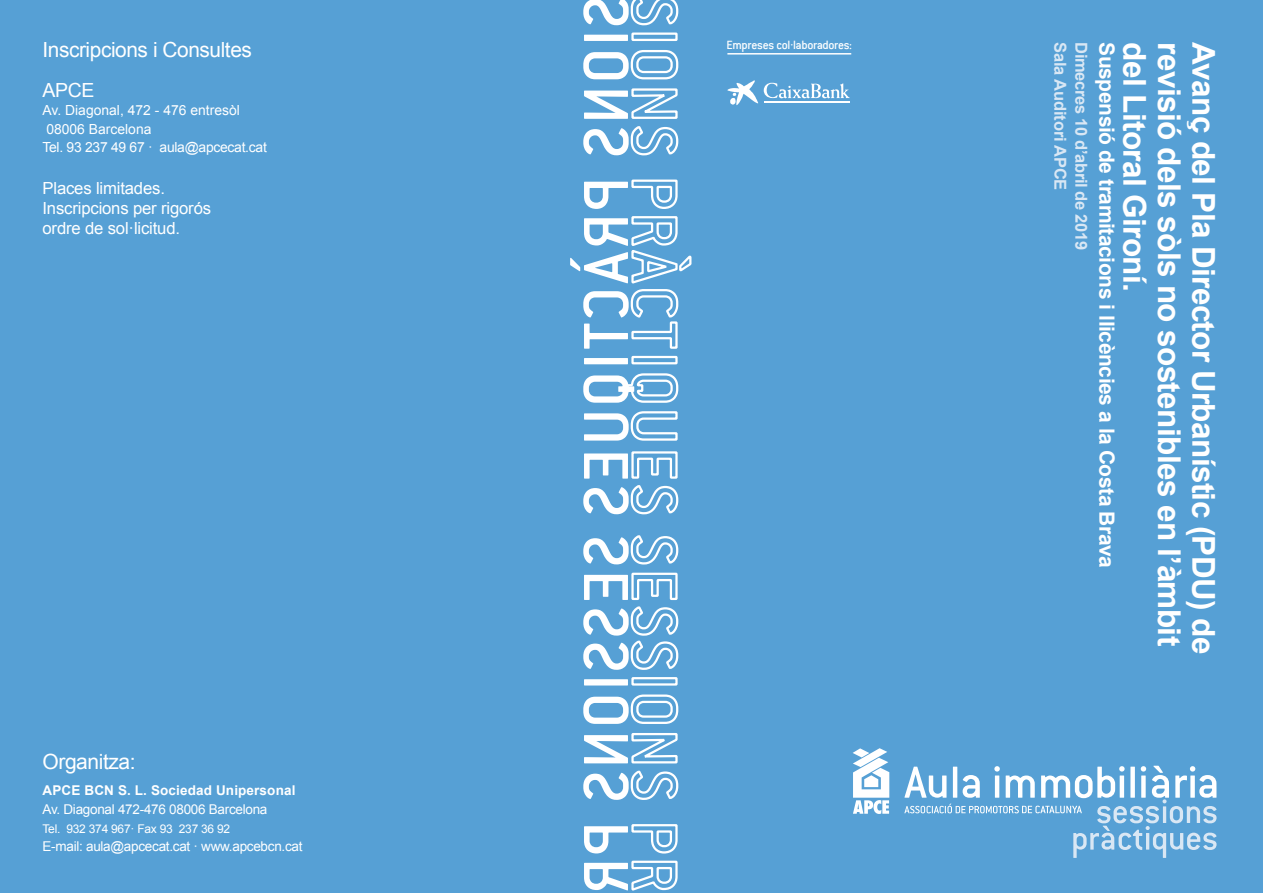
<style>
.page{position:relative;width:1263px;height:893px;background:#56a0d5}
.page>*{position:absolute;margin:0;border:0;box-sizing:border-box;transform-origin:0 0}
.t1{font:700 31.5px "Arial";letter-spacing:-.02em;color:#fff}
.t2{font:700 21px "Arial";letter-spacing:-.02em;color:#fff}
.t3{font:21px "Arial";letter-spacing:-.02em;color:#fff}
.t4{font:20.85px "Arial";letter-spacing:-.02em;color:#fff}
.t5{font:19.5px "Arial";color:#fff}
.t6{font:16.65px/20.1px "Arial";letter-spacing:-.01em;color:#fff}
.t7{font:700 16.5px "Arial";letter-spacing:-.02em;color:#d9e7f4}
.t8{font:13.95px/18.5px "Arial";color:#fff}
.t9{font:13.5px "Arial";letter-spacing:-.02em;color:#fff}
.t10{font:700 13.5px "Arial";letter-spacing:.01em;color:#fff}
.t11{font:500 13.2px "Conduit ITC";letter-spacing:-.025em;color:#fff}
.t12{font:12px "Arial";letter-spacing:-.02em;color:#fff}
</style>
<div class="page">
<svg style="left:634px;top:0;width:46px;height:27px"></svg>
<div style="left:631px;top:33px;width:47px;height:8px;border:2px solid #fff"></div>
<svg style="left:634px;top:48px;width:46px;height:33px"></svg>
<svg style="left:634px;top:87px;width:46px;height:70px"></svg>
<svg style="left:634px;top:178px;width:59px;height:172px;background:#76b2dc"></svg>
<div style="left:631px;top:356px;width:47px;height:8px;border:2px solid #fff"></div>
<svg style="left:634px;top:372px;width:46px;height:32px"></svg>
<svg style="left:634px;top:410px;width:45px;height:32px"></svg>
<svg style="left:634px;top:450px;width:46px;height:66px"></svg>
<svg style="left:634px;top:533px;width:46px;height:33px"></svg>
<svg style="left:634px;top:572px;width:46px;height:99px"></svg>
<div style="left:631px;top:677px;width:47px;height:9px;border:2px solid #fff"></div>
<svg style="left:634px;top:693px;width:46px;height:32px"></svg>
<svg style="left:634px;top:732px;width:46px;height:69px"></svg>
<svg style="left:630px;top:823px;width:49px;height:69px"></svg>
<svg style="left:853px;top:748px;width:36px;height:66px"></svg>
<svg style="left:904px;top:766px;width:312px;height:92px;background:#76b2dc"></svg>
<hr style="left:727px;top:53px;width:124px;height:2px;background:#fff">
<svg style="left:727px;top:80px;width:31px;height:25px"></svg>
<svg style="left:764px;top:83px;width:86px;height:15px"></svg>
<hr style="left:764px;top:102px;width:86px;height:1px;background:#fff">
<div style="left:570px;top:0;width:64px;height:890px;background:#56a0d5"></div>
<p class="t4" style="left:43px;top:36px;width:211px">Inscripcions i Consultes</p>
<p class="t5" style="left:43px;top:77px;width:53px">apce</p>
<p class="t8" style="left:43px;top:101px;width:226px">Av. Diagonal, 472 - 476 entresòl<br>08006 Barcelona<br>Tel. 93 237 49 67 · aula@apcecat.cat</p>
<p class="t6" style="left:43px;top:178px;width:170px">Places limitades.<br>Inscripcions per rigorós ordre de sol·licitud.</p>
<p class="t3" style="left:43px;top:748px;width:95px">Organitza:</p>
<p class="t10" style="left:43px;top:781px;width:254px">APCE BCN S. L. Sociedad Unipersonal</p>
<p class="t9" style="left:43px;top:800px;width:226px">Av. Diagonal 472-476 08006 Barcelona</p>
<p class="t12" style="left:43px;top:821px;width:189px">Tel. 932 374 967· Fax 93 237 36 92</p>
<p class="t9" style="left:43px;top:837px;width:261px">E-mail: aula@apcecat.cat · www.apcebcn.cat</p>
<p class="t11" style="left:726px;top:38px;width:127px">Empreses col·laboradores:</p>
<p class="t7" style="left:1071px;top:42px;width:150px;rotate:90deg">Sala Auditori APCE</p>
<p class="t7" style="left:1092px;top:42px;width:209px;rotate:90deg">Dimecres 10 d’abril de 2019</p>
<p class="t2" style="left:1121px;top:42px;width:527px;rotate:90deg">Suspensió de tramitacions i llicències a la Costa Brava</p>
<p class="t1" style="left:1156px;top:42px;width:251px;rotate:90deg">del Litoral Gironí.</p>
<p class="t1" style="left:1190px;top:42px;width:605px;rotate:90deg">revisió dels sòls no sostenibles en l’àmbit</p>
<p class="t1" style="left:1224px;top:42px;width:613px;rotate:90deg">Avanç del Pla Director Urbanístic (PDU) de</p>
</div>
